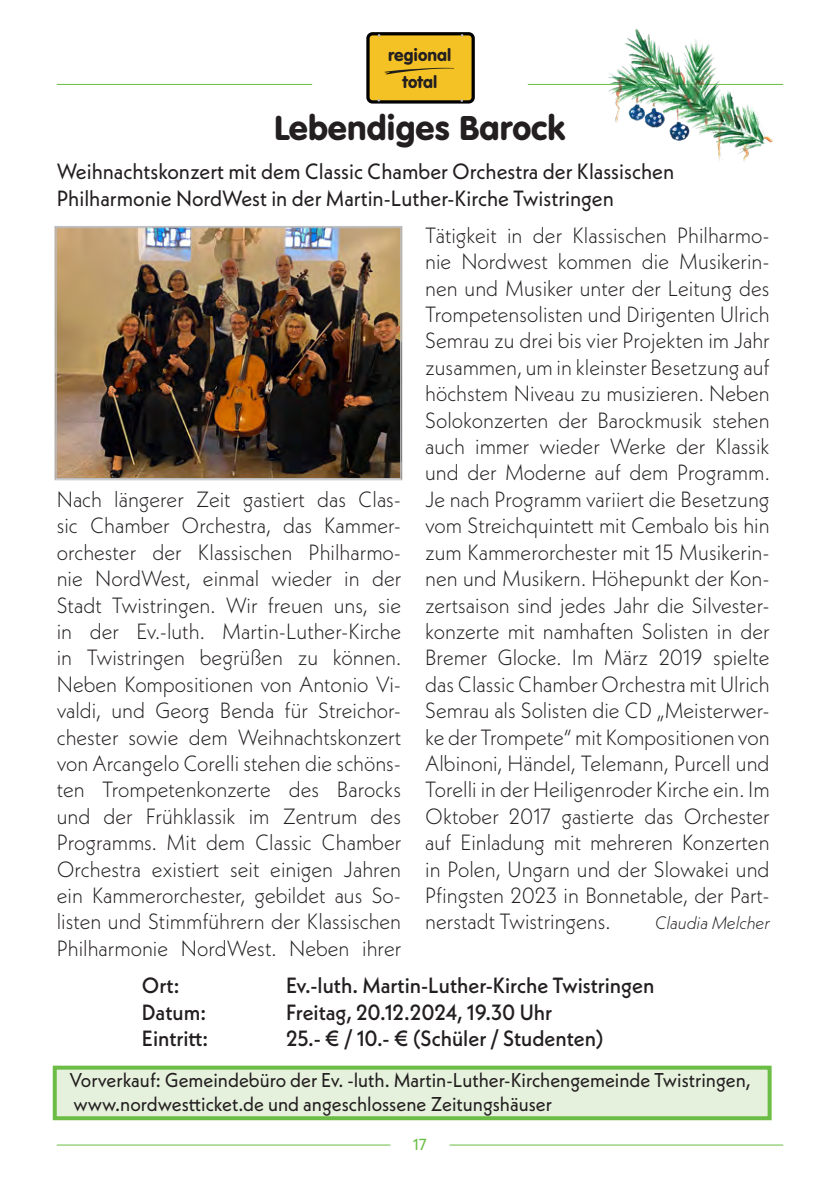
<style>
.page{position:relative;width:840px;height:1191px;background:#fff}
.page>*{position:absolute;margin:0;border:0;box-sizing:border-box;transform-origin:0 0}
.t1{font:36px "VAG Rundschrift D";color:#231f20}
.Absatzformat_3{font:300 22px/26.4px "Neue Kabel";color:#231f20;text-align:justify;scale:.95 1}
.t2{font:500 22px "Neue Kabel";color:#231f20;scale:.95 1}
.Absatzformat_3-2{font:22px "Neue Kabel";color:#231f20;scale:.95 1}
.t3{font:20px "Neue Kabel";color:#231f20;scale:.95 1}
.Absatzformat_3-3{font:italic 300 18px "Neue Kabel";color:#231f20;scale:.95 1}
.t4{font:17.8px "VAG Rundschrift D";color:#231f20}
.t5{font:16px "Neue Kabel";color:#6cbd45}
</style>
<div class="page">
<hr style="left:57px;top:1144px;width:333px;height:1px;background:#6cbd45">
<hr style="left:449px;top:1144px;width:333px;height:1px;background:#6cbd45">
<hr style="left:57px;top:84px;width:255px;height:1px;background:#6cbd45">
<hr style="left:527px;top:84px;width:255px;height:1px;background:#6cbd45">
<img style="left:601px;top:28px;width:171px;height:134px">
<div style="left:53px;top:1065px;width:718px;height:55px;background:#e5f1dc;border:4px solid #6cbd45"></div>
<img style="left:55px;top:226px;width:347px;height:254px">
<div style="left:56px;top:227px;width:345px;height:252px;border:1px solid #bcbdc0"></div>
<div style="left:368px;top:34px;width:105px;height:68px;background:#f5c226;border-radius:5px"></div>
<div style="left:366px;top:32px;width:108px;height:72px;border:3px solid #000;border-radius:5px"></div>
<img style="left:384px;top:67px;width:70px;height:8px">
<p class="t4" style="left:388px;top:45px;width:65px">regional</p>
<p class="t4" style="left:402px;top:72px;width:37px">total</p>
<p class="t1" style="left:274px;top:106px;width:293px">Lebendiges Barock</p>
<p class="Absatzformat_3-2" style="left:57px;top:157px;width:651px">Weihnachtskonzert mit dem Classic Chamber Orchestra der Klassischen</p>
<p class="Absatzformat_3-2" style="left:57px;top:184px;width:587px">Philharmonie NordWest in der Martin-Luther-Kirche Twistringen</p>
<p class="Absatzformat_3" style="left:57px;top:486px;width:364px">Nach längerer Zeit gastiert das Clas&shy;sic Chamber Orchestra, das Kammer&shy;orchester der Klassischen Philharmo&shy;nie NordWest, einmal wieder in der Stadt Twistringen. Wir freuen uns, sie in der Ev.-luth. Martin-Luther-Kirche in Twistringen begrüßen zu können.</p>
<p class="Absatzformat_3" style="left:57px;top:670px;width:364px">Neben Kompositionen von Antonio Vi&shy;valdi, und Georg Benda für Streichor&shy;chester sowie dem Weihnachtskonzert von Arcangelo Corelli stehen die schöns&shy;ten Trompetenkonzerte des Barocks und der Frühklassik im Zentrum des Programms. Mit dem Classic Chamber Orchestra existiert seit einigen Jahren ein Kammerorchester, gebildet aus So&shy;listen und Stimmführern der Klassischen Philharmonie NordWest. Neben ihrer</p>
<p class="Absatzformat_3" style="left:425px;top:222px;width:364px">Tätigkeit in der Klassischen Philharmo&shy;nie Nordwest kommen die Musikerin&shy;nen und Musiker unter der Leitung des Trompetensolisten und Dirigenten Ulrich Semrau zu drei bis vier Projekten im Jahr zusammen, um in kleinster Besetzung auf höchstem Niveau zu musizieren. Neben Solokonzerten der Barockmusik stehen auch immer wieder Werke der Klassik und der Moderne auf dem Programm.<br>Je nach Programm variiert die Besetzung vom Streichquintett mit Cembalo bis hin zum Kammerorchester mit 15 Musikerin&shy;nen und Musikern. Höhepunkt der Kon&shy;zertsaison sind jedes Jahr die Silvester&shy;konzerte mit namhaften Solisten in der Bremer Glocke. Im März 2019 spielte das Classic Chamber Orchestra mit Ulrich Semrau als Solisten die CD „Meisterwer&shy;ke der Trompete“ mit Kompositionen von Albinoni, Händel, Telemann, Purcell und Torelli in der Heiligenroder Kirche ein. Im Oktober 2017 gastierte das Orchester auf Einladung mit mehreren Konzerten in Polen, Ungarn und der Slowakei und Pfingsten 2023 in Bonnetable, der Part&shy;nerstadt Twistringens.</p>
<p class="Absatzformat_3-3" style="left:654px;top:912px;width:122px">Claudia Melcher</p>
<p class="t2" style="left:142px;top:971px;width:41px">Ort:</p>
<p class="t2" style="left:286px;top:971px;width:389px">Ev.-luth. Martin-Luther-Kirche Twistringen</p>
<p class="t2" style="left:142px;top:998px;width:69px">Datum:</p>
<p class="t2" style="left:286px;top:998px;width:281px">Freitag, 20.12.2024, 19.30 Uhr</p>
<p class="t2" style="left:142px;top:1024px;width:71px">Eintritt:</p>
<p class="t2" style="left:286px;top:1024px;width:335px">25.- € / 10.- € (Schüler / Studenten)</p>
<p class="t3" style="left:69px;top:1067px;width:718px">Vorverkauf: Gemeindebüro der Ev. -luth. Martin-Luther-Kirchengemeinde Twistringen,</p>
<p class="t3" style="left:73px;top:1091px;width:505px">www.nordwestticket.de und angeschlossene Zeitungshäuser</p>
<p class="t5" style="left:412px;top:1133px;width:16px">17</p>
</div>
